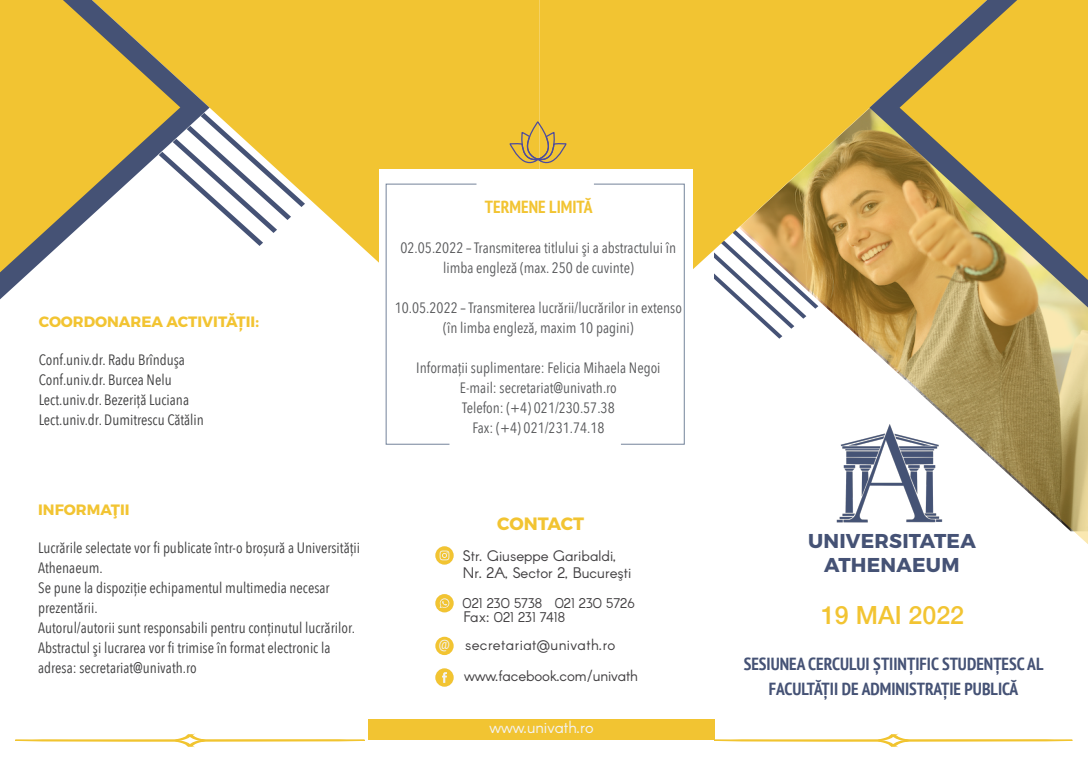
<style>
.page{position:relative;width:1088px;height:780px;background:#fff}
.page>*{position:absolute;margin:0;border:0;box-sizing:border-box;transform-origin:0 0}
.t1{font:500 25px "Helvetica Neue";color:#f2c432}
.t2{font:700 20px/23.8px "Montserrat";letter-spacing:.01em;color:#455275;text-align:center}
.t3{font:700 17.88px "Montserrat";letter-spacing:-.005em;color:#f2c432}
.t4{font:700 condensed 17.5px/25px "PT Sans";color:#455275;text-align:center}
.t5{font:700 condensed 17.5px "PT Sans";color:#f2c432}
.t6{font:16.25px "Arcon";color:#f2f3f4}
.t7{font:15px/20px "Avenir Next Condensed";color:#3e3e3f}
.t8{font:15px/20px "Avenir Next Condensed";color:#57585a;text-align:center}
.t9{font:15px/17.5px "Arcon";color:#413f41}
.t10{font:700 15px "Montserrat";color:#f2c432}
.t11{font:15px "Arcon";letter-spacing:.025em;color:#413f41}
.t12{font:13.75px "Arcon";color:#413f41}
.t13{font:condensed 13.75px "PT Sans";color:#f2f3f4}
.s1{font-size:15px}
</style>
<div class="page">
<svg style="left:210px;top:0;width:329px;height:263px;fill:#f2c432"></svg>
<div style="left:539px;top:0;width:330px;height:169px;background:#f2c432"></div>
<svg style="left:0;top:0;width:210px;height:299px"></svg>
<svg style="left:0;top:0;width:180px;height:272px;fill:#f2c432"></svg>
<svg style="left:159px;top:113px;width:146px;height:133px"></svg>
<svg style="left:509px;top:122px;width:58px;height:45px"></svg>
<svg style="left:15px;top:733px;width:350px;height:14px"></svg>
<svg style="left:714px;top:733px;width:359px;height:14px"></svg>
<div style="left:379px;top:169px;width:314px;height:291px;background:#fff"></div>
<svg style="left:386px;top:183px;width:91px;height:261px"></svg>
<svg style="left:593px;top:157px;width:132px;height:287px"></svg>
<svg style="left:725px;top:69px;width:363px;height:475px"></svg>
<svg style="left:869px;top:0;width:30px;height:383px"></svg>
<svg style="left:899px;top:0;width:189px;height:383px;fill:#ebc439"></svg>
<img style="left:817px;top:412px;width:152px;height:123px">
<div style="left:368px;top:719px;width:347px;height:21px;background:#f2c432"></div>
<svg style="left:435px;top:594px;width:19px;height:18px"></svg>
<svg style="left:435px;top:546px;width:19px;height:18px"></svg>
<svg style="left:435px;top:668px;width:19px;height:18px"></svg>
<div style="left:435px;top:636px;width:19px;height:19px;background:#f2c432;border-radius:50%"></div>
<p class="t10" style="left:39px;top:312px;width:222px">COORDONAREA ACTIVITĂȚII:</p>
<p class="t7" style="left:39px;top:349px;width:167px">Conf.univ.dr. Radu Brînduşa<br>Conf.univ.dr. Burcea Nelu<br>Lect.univ.dr. Bezeriţă Luciana<br>Lect.univ.dr. Dumitrescu Cătălin</p>
<p class="t10" style="left:38px;top:500px;width:93px">INFORMAŢII</p>
<p class="t7" style="left:38px;top:537px;width:323px">Lucrările selectate vor fi publicate într-o broșură a Universității Athenaeum.<br>Se pune la dispoziţie echipamentul multimedia necesar prezentării.<br>Autorul/autorii sunt responsabili pentru conţinutul lucrărilor.<br>Abstractul şi lucrarea vor fi trimise în format electronic la adresa: secretariat@univath.ro</p>
<p class="t5" style="left:485px;top:195px;width:109px">TERMENE LIMITĂ</p>
<p class="t8" style="left:400px;top:237px;width:277px">02.05.2022 – Transmiterea titlului şi a abstractului în limba engleză (max. 250 de cuvinte)</p>
<p class="t8" style="left:395px;top:297px;width:289px">10.05.2022 – Transmiterea lucrării/lucrărilor in extenso (în limba engleză, maxim 10 pagini)</p>
<p class="t8" style="left:416px;top:357px;width:246px">Informaţii suplimentare: Felicia Mihaela Negoi E-mail: secretariat@univath.ro<br>Telefon: (+4) 021/230.57.38<br>Fax: (+4) 021/231.74.18</p>
<p class="t3" style="left:497px;top:513px;width:88px">CONTACT</p>
<p class="t9" style="left:463px;top:548px;width:170px">Str. Giuseppe Garibaldi,<br>Nr. 2A, Sector 2, Bucureşti</p>
<p class="t12" style="left:462px;top:595px;width:174px">021 230 5738 021 230 5726</p>
<p class="t13" style="left:438px;top:635px;width:13px">@</p>
<p class="t12" style="left:463px;top:609px;width:103px"><span class="s1">Fax:</span> 021 231 7418</p>
<p class="t11" style="left:465px;top:635px;width:152px">secretariat@univath.ro</p>
<p class="t9" style="left:464px;top:668px;width:175px">www.facebook.com/univath</p>
<p class="t6" style="left:489px;top:717px;width:106px">www.univath.ro</p>
<h2 class="t2" style="left:808px;top:529px;width:169px">UNIVERSITATEA<br>ATHENAEUM</h2>
<h1 class="t1" style="left:821px;top:595px;width:145px">19 MAI 2022</h1>
<p class="t4" style="left:744px;top:651px;width:301px">SESIUNEA CERCULUI ȘTIINŢIFIC STUDENŢESC AL<br>FACULTĂŢII DE ADMINISTRAŢIE PUBLICĂ</p>
</div>
